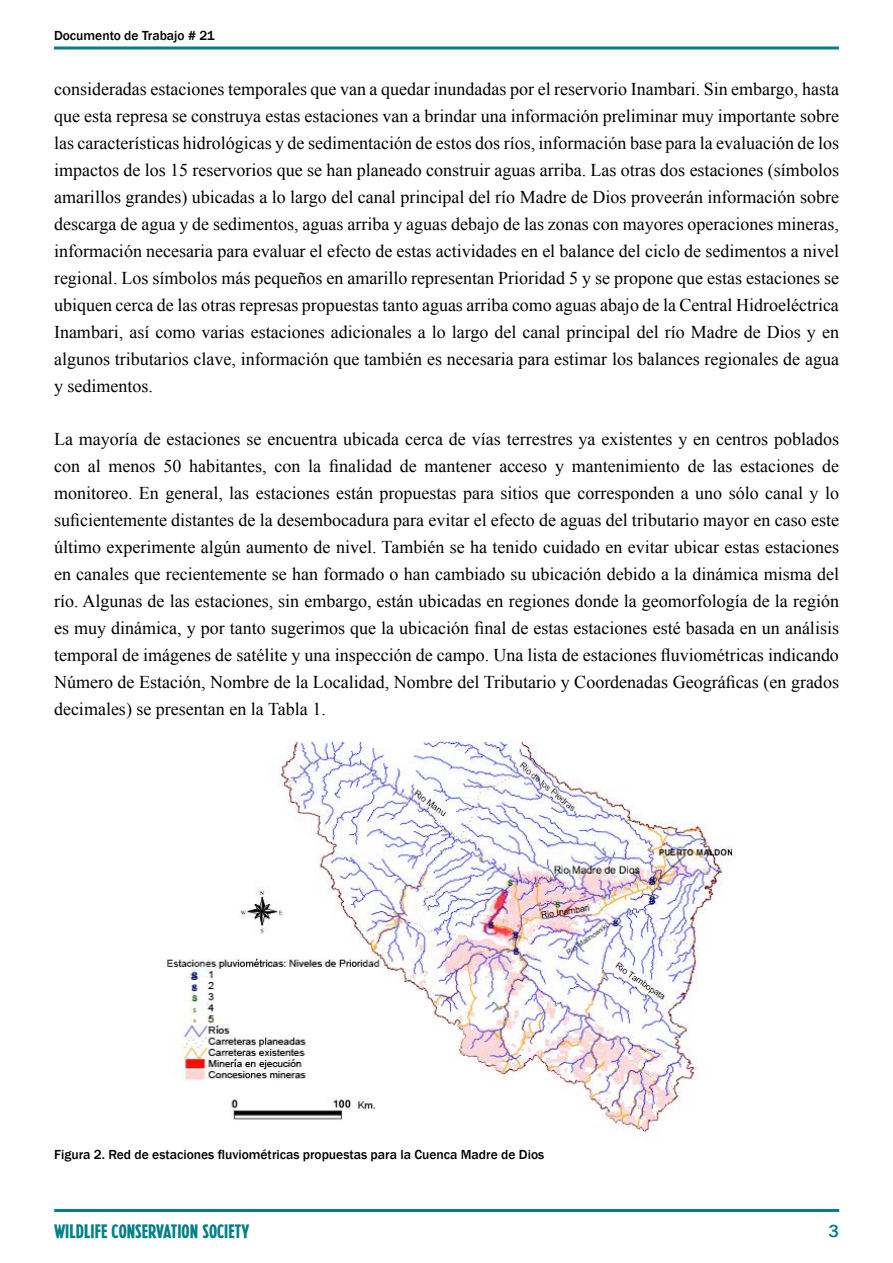
<style>
.page{position:relative;width:893px;height:1263px;background:#fff}
.page>*{position:absolute;margin:0;border:0;box-sizing:border-box;transform-origin:0 0}
.t1{font:18px/27px "Times New Roman";color:#000;text-align:justify}
.t2{font:18px "WCS Wildlife";color:#008087}
.t3{font:500 18px "Franklin Gothic";color:#008087}
.t4{font:500 13.5px "Franklin Gothic";color:#000}
</style>
<div class="page">
<hr style="left:54px;top:1209px;width:785px;height:3px;background:#008087">
<hr style="left:54px;top:47px;width:785px;height:3px;background:#008087">
<img style="left:167px;top:742px;width:566px;height:395px">
<p class="t4" style="left:54px;top:27px;width:162px">Documento de Trabajo # 21</p>
<p class="t1" style="left:54px;top:75px;width:786px">consideradas estaciones temporales que van a quedar inundadas por el reservorio Inambari. Sin embargo, hasta que esta represa se construya estas estaciones van a brindar una información preliminar muy importante sobre las características hidrológicas y de sedimentación de estos dos ríos, información base para la evaluación de los impactos de los 15 reservorios que se han planeado construir aguas arriba. Las otras dos estaciones (símbolos amarillos grandes) ubicadas a lo largo del canal principal del río Madre de Dios proveerán información sobre descarga de agua y de sedimentos, aguas arriba y aguas debajo de las zonas con mayores operaciones mineras, información necesaria para evaluar el efecto de estas actividades en el balance del ciclo de sedimentos a nivel regional. Los símbolos más pequeños en amarillo representan Prioridad 5 y se propone que estas estaciones se ubiquen cerca de las otras represas propuestas tanto aguas arriba como aguas abajo de la Central Hidroeléctrica Inambari, así como varias estaciones adicionales a lo largo del canal principal del río Madre de Dios y en algunos tributarios clave, información que también es necesaria para estimar los balances regionales de agua y sedimentos.</p>
<p class="t1" style="left:54px;top:425px;width:786px">La mayoría de estaciones se encuentra ubicada cerca de vías terrestres ya existentes y en centros poblados con al menos 50 habitantes, con la finalidad de mantener acceso y mantenimiento de las estaciones de monitoreo. En general, las estaciones están propuestas para sitios que corresponden a uno sólo canal y lo suficientemente distantes de la desembocadura para evitar el efecto de aguas del tributario mayor en caso este último experimente algún aumento de nivel. También se ha tenido cuidado en evitar ubicar estas estaciones en canales que recientemente se han formado o han cambiado su ubicación debido a la dinámica misma del río. Algunas de las estaciones, sin embargo, están ubicadas en regiones donde la geomorfología de la región es muy dinámica, y por tanto sugerimos que la ubicación final de estas estaciones esté basada en un análisis temporal de imágenes de satélite y una inspección de campo. Una lista de estaciones fluviométricas indicando Número de Estación, Nombre de la Localidad, Nombre del Tributario y Coordenadas Geográficas (en grados decimales) se presentan en la Tabla 1.</p>
<p class="t4" style="left:54px;top:1146px;width:492px">Figura 2. Red de estaciones fluviométricas propuestas para la Cuenca Madre de Dios</p>
<p class="t2" style="left:54px;top:1220px;width:197px">WILDLIFE CONSERVATION SOCIETY</p>
<p class="t3" style="left:829px;top:1219px;width:12px">3</p>
</div>
